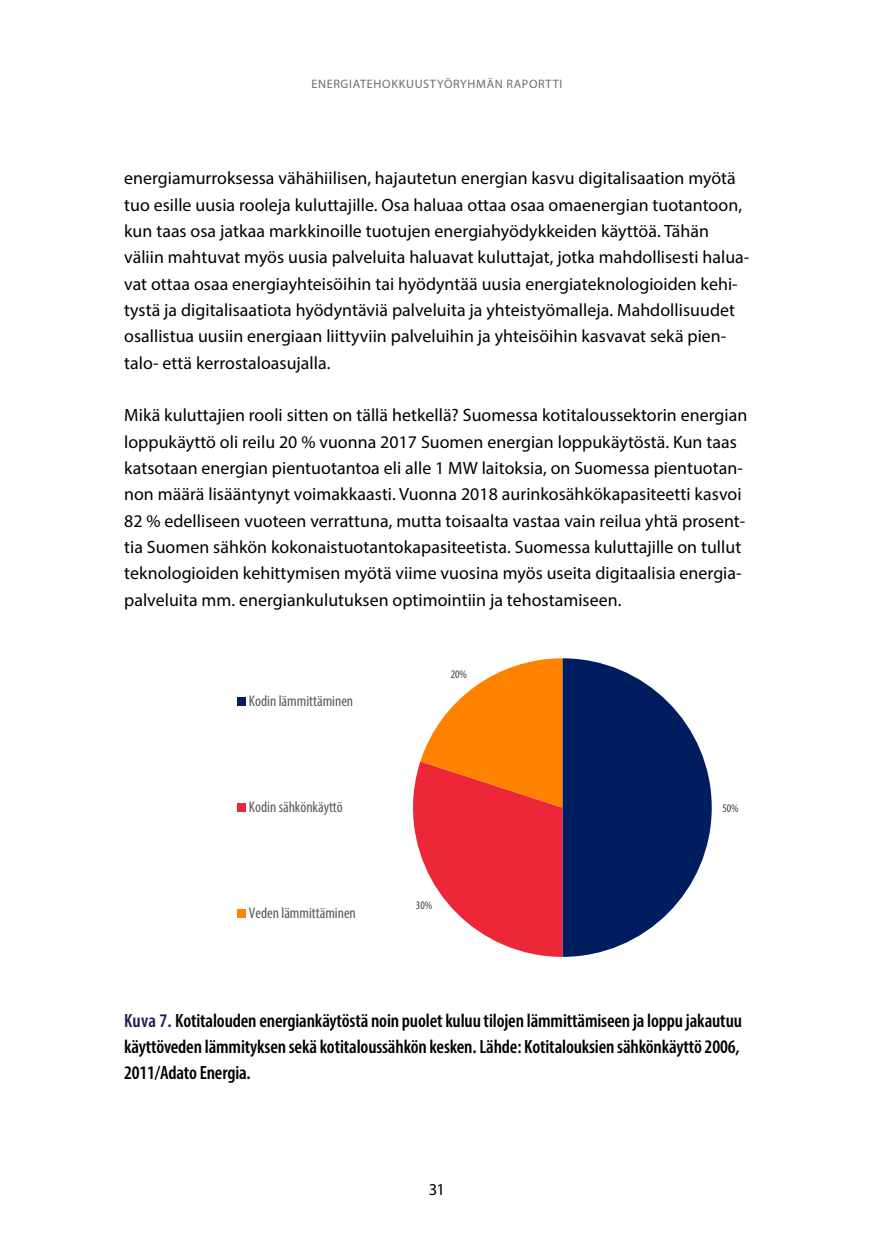
<style>
.page{position:relative;width:874px;height:1241px;background:#fff}
.page>*{position:absolute;margin:0;border:0;box-sizing:border-box;transform-origin:0 0}
._00_taulukon_ja_kuvi{font:600 condensed 19.25px/26.2px "Myriad Pro";letter-spacing:-.01em;color:#000}
._01_Leipä_seuraavat{font:17.85px/26.2px "Myriad Pro";letter-spacing:.005em;color:#000}
.t1{font:16.62px "Myriad Pro";color:#000}
.t2{font:condensed 15.4px "Myriad Pro";color:#595959}
.t3{font:12.25px "Myriad Pro";letter-spacing:.055em;color:#6e6e6d}
.t4{font:condensed 11.55px "Myriad Pro";color:#404040}
.s1{color:#1d1b5a}
</style>
<div class="page">
<svg style="left:562px;top:658px;width:149px;height:298px;fill:#001e5f"></svg>
<svg style="left:413px;top:658px;width:149px;height:298px"></svg>
<div style="left:237px;top:697px;width:8px;height:8px;background:#001e5f"></div>
<div style="left:237px;top:803px;width:8px;height:8px;background:#ed2737"></div>
<div style="left:237px;top:909px;width:8px;height:8px;background:#fe8200"></div>
<p class="t3" style="left:311px;top:76px;width:252px">ENERGIATEHOKKUUSTYÖRYHMÄN RAPORTTI</p>
<p class="_01_Leipä_seuraavat" style="left:124px;top:165px;width:626px">energiamurroksessa vähähiilisen, hajautetun energian kasvu digitalisaation myötä tuo esille uusia rooleja kuluttajille. Osa haluaa ottaa osaa omaenergian tuotantoon, kun taas osa jatkaa markkinoille tuotujen energiahyödykkeiden käyttöä. Tähän väliin mahtuvat myös uusia palveluita haluavat kuluttajat, jotka mahdollisesti halua&shy;vat ottaa osaa energiayhteisöihin tai hyödyntää uusia energiateknologioiden kehi&shy;tystä ja digitalisaatiota hyödyntäviä palveluita ja yhteistyömalleja. Mahdollisuudet osallistua uusiin energiaan liittyviin palveluihin ja yhteisöihin kasvavat sekä pien&shy;talo- että kerrostaloasujalla.</p>
<p class="_01_Leipä_seuraavat" style="left:124px;top:402px;width:624px">Mikä kuluttajien rooli sitten on tällä hetkellä? Suomessa kotitaloussektorin energian loppukäyttö oli reilu 20 % vuonna 2017 Suomen energian loppukäytöstä. Kun taas katsotaan energian pientuotantoa eli alle 1 MW laitoksia, on Suomessa pientuotan&shy;non määrä lisääntynyt voimakkaasti. Vuonna 2018 aurinkosähkökapasiteetti kasvoi 82 % edelliseen vuoteen verrattuna, mutta toisaalta vastaa vain reilua yhtä prosent&shy;tia Suomen sähkön kokonaistuotantokapasiteetista. Suomessa kuluttajille on tullut teknologioiden kehittymisen myötä viime vuosina myös useita digitaalisia energia&shy;palveluita mm. energiankulutuksen optimointiin ja tehostamiseen.</p>
<p class="t2" style="left:249px;top:691px;width:106px">Kodin lämmittäminen</p>
<p class="t2" style="left:249px;top:797px;width:95px">Kodin sähkönkäyttö</p>
<p class="t2" style="left:249px;top:903px;width:108px">Veden lämmittäminen</p>
<p class="t4" style="left:450px;top:666px;width:18px">20%</p>
<p class="t4" style="left:416px;top:897px;width:18px">30%</p>
<p class="t4" style="left:722px;top:800px;width:18px">50%</p>
<p class="_00_taulukon_ja_kuvi" style="left:124px;top:1006px;width:619px"><span class="s1">Kuva 7.</span> Kotitalouden energiankäytöstä noin puolet kuluu tilojen lämmittämiseen ja loppu jakautuu käyttöveden lämmityksen sekä kotitaloussähkön kesken. Lähde: Kotitalouksien sähkönkäyttö 2006,<br>2011/Adato Energia.</p>
<p class="t1" style="left:428px;top:1178px;width:18px">31</p>
</div>
